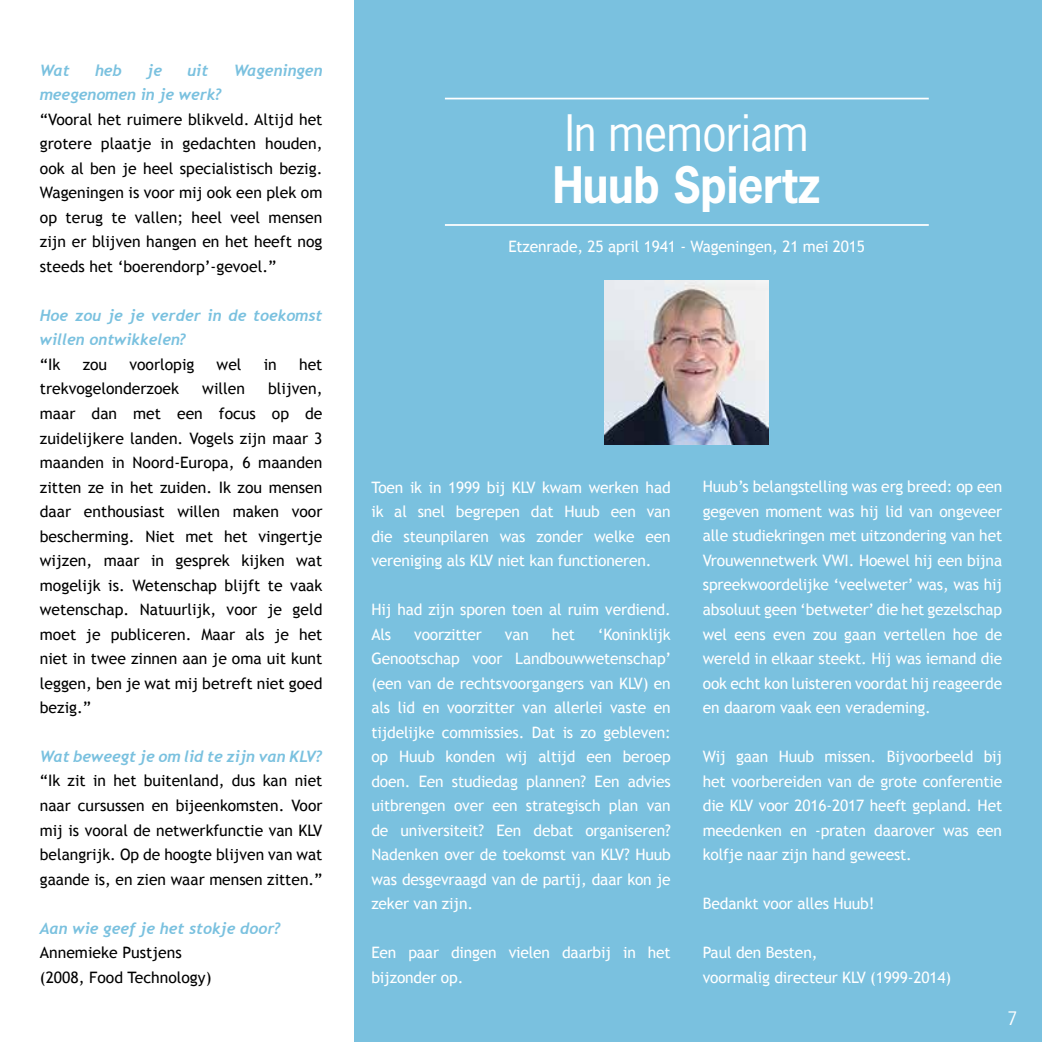
<style>
.page{position:relative;width:1042px;height:1042px;background:#fff}
.page>*{position:absolute;margin:0;border:0;box-sizing:border-box;transform-origin:0 0}
.t1{font:700 47.25px "News Gothic Std";letter-spacing:-.01em;color:#fff;scale:.96 1}
.t2{font:47.25px "News Gothic Std";letter-spacing:-.01em;color:#fff;scale:.96 1}
.t3{font:17.5px "News Gothic Std";color:#fff}
.t4{font:15.75px/24.5px "Trebuchet MS";letter-spacing:-.01em;color:#fff;text-align:justify}
.t5{font:15.75px/24.5px "Trebuchet MS";color:#000;text-align:justify}
.t6{font:italic 700 15.75px/24.5px "Trebuchet";color:#7ac1df}
</style>
<div class="page">
<div style="left:355px;top:0;width:687px;height:1042px;background:#7ac1df"></div>
<hr style="left:445px;top:98px;width:484px;height:1px;background:#fff">
<hr style="left:445px;top:224px;width:484px;height:2px;background:#fff">
<img style="left:605px;top:280px;width:164px;height:164px">
<p class="t6" style="left:40px;top:58px;width:31px">Wat</p>
<p class="t6" style="left:95px;top:58px;width:28px">heb</p>
<p class="t6" style="left:147px;top:58px;width:16px">je</p>
<p class="t6" style="left:187px;top:58px;width:22px">uit</p>
<p class="t6" style="left:234px;top:58px;width:90px">Wageningen</p>
<p class="t6" style="left:40px;top:83px;width:183px">meegenomen in je werk?</p>
<p class="t5" style="left:40px;top:107px;width:284px">“Vooral het ruimere blikveld. Altijd het grotere plaatje in gedachten houden, ook al ben je heel specialistisch bezig.<br>Wageningen is voor mij ook een plek om op terug te vallen; heel veel mensen zijn er blijven hangen en het heeft nog steeds het ‘boerendorp’-gevoel.”</p>
<p class="t6" style="left:40px;top:303px;width:284px">Hoe zou je je verder in de toekomst willen ontwikkelen?</p>
<p class="t5" style="left:40px;top:352px;width:22px">“Ik</p>
<p class="t5" style="left:83px;top:352px;width:26px">zou</p>
<p class="t5" style="left:129px;top:352px;width:67px">voorlopig</p>
<p class="t5" style="left:217px;top:352px;width:26px">wel</p>
<p class="t5" style="left:264px;top:352px;width:15px">in</p>
<p class="t5" style="left:299px;top:352px;width:25px">het</p>
<p class="t5" style="left:40px;top:377px;width:141px">trekvogelonderzoek</p>
<p class="t5" style="left:202px;top:377px;width:44px">willen</p>
<p class="t5" style="left:40px;top:377px;width:284px;text-indent:228px">blijven, maar dan met een focus op de zuidelijkere landen. Vogels zijn maar 3 maanden in Noord-Europa, 6 maanden zitten ze in het zuiden. Ik zou mensen daar enthousiast willen maken voor bescherming. Niet met het vingertje wijzen, maar in gesprek kijken wat mogelijk is. Wetenschap blijft te vaak wetenschap. Natuurlijk, voor je geld moet je publiceren. Maar als je het niet in twee zinnen aan je oma uit kunt leggen, ben je wat mij betreft niet goed bezig.”</p>
<p class="t6" style="left:40px;top:744px;width:284px">Wat beweegt je om lid te zijn van KLV?</p>
<p class="t5" style="left:40px;top:769px;width:284px">“Ik zit in het buitenland, dus kan niet naar cursussen en bijeenkomsten. Voor mij is vooral de netwerkfunctie van KLV belangrijk. Op de hoogte blijven van wat gaande is, en zien waar mensen zitten.”</p>
<p class="t6" style="left:40px;top:916px;width:242px">Aan wie geef je het stokje door?</p>
<p class="t5" style="left:40px;top:940px;width:173px">Annemieke Pustjens (2008, Food Technology)</p>
<h1 class="t2" style="left:565px;top:103px;width:255px">In memoriam</h1>
<h1 class="t1" style="left:553px;top:154px;width:281px">Huub Spiertz</h1>
<p class="t4" style="left:508px;top:235px;width:358px">Etzenrade, 25 april 1941 - Wageningen, 21 mei 2015</p>
<p class="t4" style="left:371px;top:475px;width:301px">Toen ik in 1999 bij KLV kwam werken had ik al snel begrepen dat Huub een van die steunpilaren was zonder welke een vereniging als KLV niet kan functioneren.</p>
<p class="t4" style="left:371px;top:597px;width:301px">Hij had zijn sporen toen al ruim verdiend.<br>Als</p>
<p class="t4" style="left:371px;top:622px;width:301px;text-indent:226px">‘Koninklijk Genootschap voor Landbouwwetenschap’ (een van de rechtsvoorgangers van KLV) en als lid en voorzitter van allerlei vaste en tijdelijke commissies. Dat is zo gebleven: op Huub konden wij altijd een beroep doen. Een studiedag plannen? Een advies uitbrengen over een strategisch plan van de universiteit? Een debat organiseren?<br>Nadenken over de toekomst van KLV? Huub was desgevraagd van de partij, daar kon je zeker van zijn.</p>
<p class="t4" style="left:371px;top:940px;width:301px">Een paar dingen vielen daarbij in het bijzonder op.</p>
<p class="t4" style="left:414px;top:622px;width:69px">voorzitter</p>
<p class="t4" style="left:505px;top:622px;width:26px">van</p>
<p class="t4" style="left:552px;top:622px;width:24px">het</p>
<p class="t4" style="left:703px;top:475px;width:301px">Huub’s belangstelling was erg breed: op een gegeven moment was hij lid van ongeveer alle studiekringen met uitzondering van het Vrouwennetwerk VWI. Hoewel hij een bijna spreekwoordelijke ‘veelweter’ was, was hij absoluut geen ‘betweter’ die het gezelschap wel eens even zou gaan vertellen hoe de wereld in elkaar steekt. Hij was iemand die ook echt kon luisteren voordat hij reageerde en daarom vaak een verademing.</p>
<p class="t4" style="left:703px;top:744px;width:301px">Wij gaan Huub missen. Bijvoorbeeld bij het voorbereiden van de grote conferentie die KLV voor 2016-2017 heeft gepland. Het meedenken en -praten daarover was een kolfje naar zijn hand geweest.</p>
<p class="t4" style="left:703px;top:891px;width:173px">Bedankt voor alles Huub!</p>
<p class="t4" style="left:703px;top:940px;width:250px">Paul den Besten,<br>voormalig directeur KLV (1999-2014)</p>
<p class="t3" style="left:1007px;top:1007px;width:12px">7</p>
</div>
